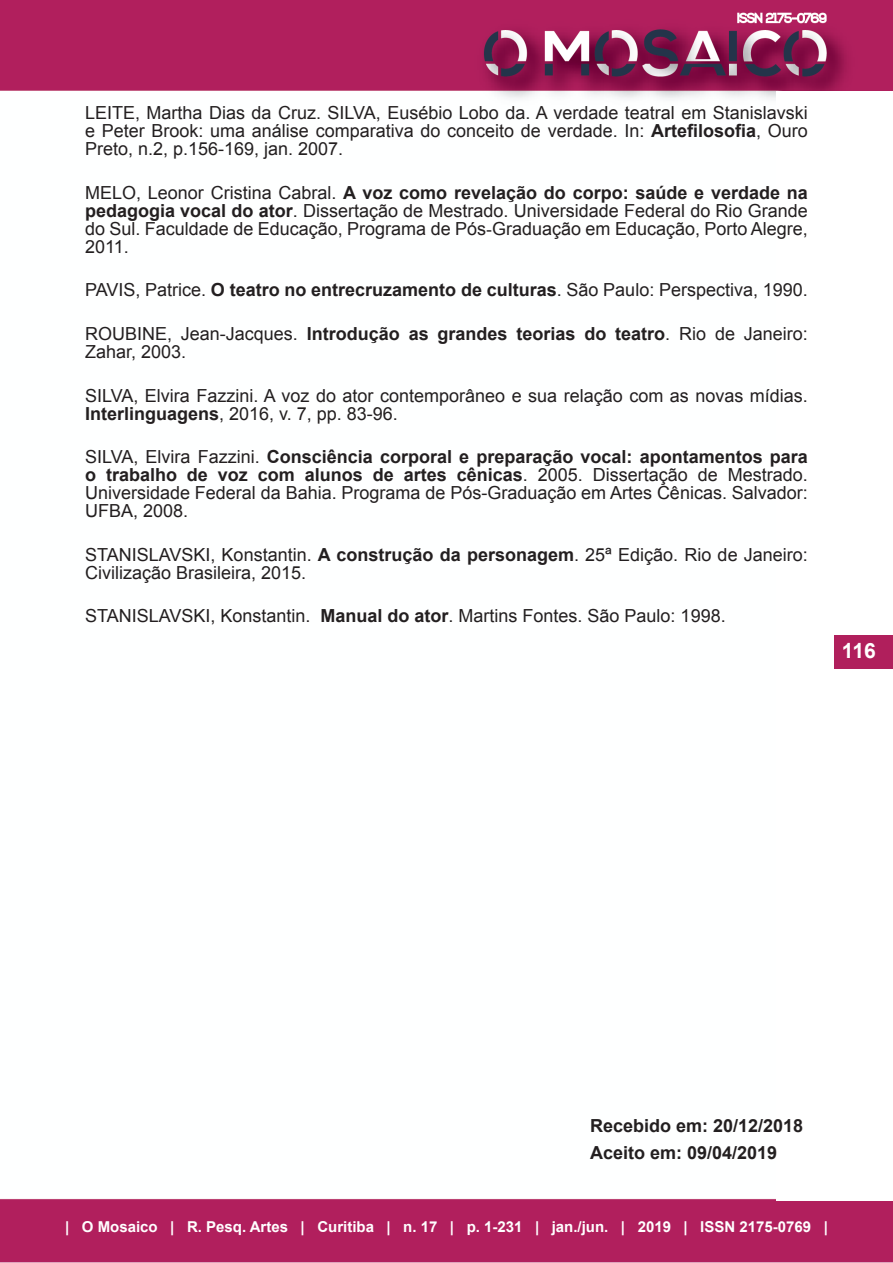
<style>
.page{position:relative;width:893px;height:1263px;background:#fff}
.page>*{position:absolute;margin:0;border:0;box-sizing:border-box;transform-origin:0 0}
.t1{font:700 21px "Arial";color:#fff}
.referencias{font:18px/18px "Arial";color:#231f20;text-align:justify}
.Título_3{font:700 18px "Arial";color:#231f20}
.t2{font:700 15px "Arial";color:#fff}
.s1{font-weight:700}
.s2{font-family:"Times New Roman"}
</style>
<div class="page">
<img style="left:0;top:0;width:893px;height:1263px">
<div style="left:777px;top:92px;width:116px;height:1109px;background:#fff"></div>
<div style="left:834px;top:635px;width:59px;height:33px;background:#b01f5c"></div>
<p class="referencias" style="left:85px;top:104px;width:724px">LEITE, Martha Dias da Cruz. SILVA, Eusébio Lobo da. A verdade teatral em Stanislavski e Peter Brook: uma análise comparativa do conceito de verdade. In: <span class="s1">Artefilosofia</span>, Ouro Preto, n.2, p.156-169, jan. 2007.</p>
<p class="referencias" style="left:85px;top:184px;width:724px">MELO, Leonor Cristina Cabral. <span class="s1">A voz como revelação do corpo: saúde e verdade na pedagogia vocal do ator</span>. Dissertação de Mestrado. Universidade Federal do Rio Grande do Sul. Faculdade de Educação, Programa de Pós<span class="s2">-</span>Graduação em Educação, Porto Alegre, 2011.</p>
<p class="referencias" style="left:85px;top:281px;width:724px">PAVIS, Patrice. <span class="s1">O teatro no entrecruzamento de culturas</span>. São Paulo: Perspectiva, 1990.</p>
<p class="referencias" style="left:85px;top:325px;width:724px">ROUBINE, Jean-Jacques. <span class="s1">Introdução as grandes teorias do teatro</span>. Rio de Janeiro:<br>Zahar, 2003.</p>
<p class="referencias" style="left:85px;top:386px;width:724px">SILVA, Elvira Fazzini. A voz do ator contemporâneo e sua relação com as novas mídias.<br><span class="s1">Interlinguagens</span>, 2016, v. 7, pp. 83-96.</p>
<p class="referencias" style="left:85px;top:448px;width:724px">SILVA, Elvira Fazzini. <span class="s1">Consciência corporal e preparação vocal: apontamentos para o trabalho de voz com alunos de artes cênicas</span>. 2005. Dissertação de Mestrado.<br>Universidade Federal da Bahia. Programa de Pós-Graduação em Artes Cênicas. Salvador:<br>UFBA, 2008.</p>
<p class="referencias" style="left:85px;top:545px;width:724px">STANISLAVSKI, Konstantin. <span class="s1">A construção da personagem</span>. 25ª Edição. Rio de Janeiro:<br>Civilização Brasileira, 2015.</p>
<p class="referencias" style="left:85px;top:607px;width:642px">STANISLAVSKI, Konstantin. <span class="s1">Manual do ator</span>. Martins Fontes. São Paulo: 1998.</p>
<p class="t1" style="left:842px;top:636px;width:35px">116</p>
<p class="Título_3" style="left:590px;top:1113px;width:215px">Recebido em: 20/12/2018</p>
<p class="Título_3" style="left:590px;top:1140px;width:189px">Aceito em: 09/04/2019</p>
<p class="t2" style="left:65px;top:1217px;width:764px">| O Mosaico | R. Pesq. Artes | Curitiba | n. 17 | p. 1-231 | jan./jun. | 2019 | ISSN 2175-0769 |</p>
</div>
